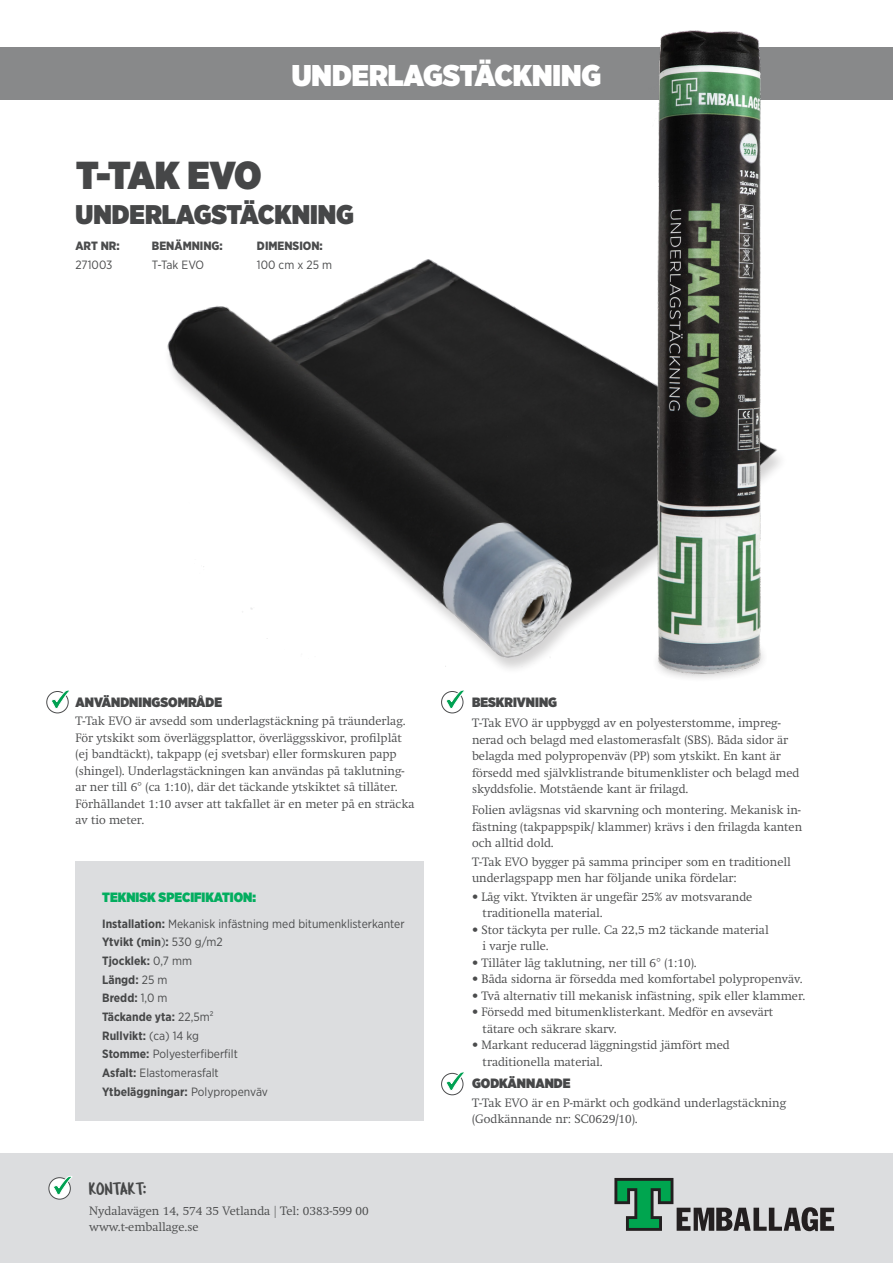
<style>
.page{position:relative;width:893px;height:1263px;background:#fff}
.page>*{position:absolute;margin:0;border:0;box-sizing:border-box;transform-origin:0 0}
.t1{font:900 39px "Gotham Narrow";letter-spacing:-.02em;color:#464748}
.t2{font:900 30px "Gotham Narrow";color:#fff}
.t3{font:900 27px "Gotham Narrow";color:#464748}
.t4{font:18px "Tragic Marker";color:#464748}
.t5{font:900 13.5px "Gotham Narrow";color:#464748}
.t6{font:900 13.5px "Gotham Narrow";color:#03ad5f}
.t7{font:300 12px/16.5px "Swift";color:#4b4c4d}
.t8{font:12px "Gotham Narrow";color:#4b4c4d}
.t9{font:700 12px "Gotham Narrow";color:#464748}
.t10{font:900 12px "Gotham Narrow";color:#4b4c4d}
.s1{font-weight:700;color:#464748}
.s2{font-weight:400;color:#4b4c4d}
</style>
<div class="page">
<div style="left:0;top:1153px;width:893px;height:110px;background:#dcdddf"></div>
<div style="left:0;top:47px;width:893px;height:52px;background:#88898a"></div>
<svg style="left:614px;top:1178px;width:220px;height:53px"></svg>
<svg style="left:49px;top:1178px;width:21px;height:21px"></svg>
<div style="left:48px;top:1177px;width:23px;height:22px;border:1px solid #4b4c4d;border-radius:50%"></div>
<svg style="left:52px;top:1176px;width:20px;height:23px"></svg>
<div style="left:46px;top:691px;width:23px;height:22px;border:1px solid #4b4c4d;border-radius:50%"></div>
<svg style="left:50px;top:690px;width:20px;height:22px"></svg>
<div style="left:441px;top:1073px;width:22px;height:22px;border:1px solid #4b4c4d;border-radius:50%"></div>
<svg style="left:445px;top:1072px;width:19px;height:22px"></svg>
<div style="left:441px;top:691px;width:22px;height:22px;border:1px solid #4b4c4d;border-radius:50%"></div>
<svg style="left:445px;top:690px;width:19px;height:22px"></svg>
<div style="left:75px;top:861px;width:349px;height:260px;background:#dcdddf"></div>
<img style="left:167px;top:259px;width:614px;height:410px">
<img style="left:642px;top:30px;width:135px;height:648px">
<p class="t1" style="left:76px;top:149px;width:187px">T-TAK EVO</p>
<p class="t2" style="left:292px;top:55px;width:311px">UNDERLAGSTÄCKNING</p>
<p class="t3" style="left:75px;top:197px;width:280px">UNDERLAGSTÄCKNING</p>
<p class="t10" style="left:75px;top:238px;width:46px">ART NR:</p>
<p class="t10" style="left:152px;top:238px;width:72px">BENÄMNING:</p>
<p class="t10" style="left:257px;top:238px;width:67px">DIMENSION:</p>
<p class="t8" style="left:75px;top:258px;width:39px">271003</p>
<p class="t8" style="left:152px;top:258px;width:54px">T-Tak EVO</p>
<p class="t8" style="left:257px;top:258px;width:77px">100 cm x 25 m</p>
<p class="t5" style="left:75px;top:693px;width:148px">ANVÄNDNINGSOMRÅDE</p>
<p class="t7" style="left:75px;top:713px;width:340px">T-Tak EVO är avsedd som underlagstäckning på träunderlag.<br>För ytskikt som överläggsplattor, överläggsskivor, profilplåt (ej bandtäckt), takpapp (ej svetsbar) eller formskuren papp (shingel). Underlagstäckningen kan användas på taklutning&shy;ar ner till 6° (ca 1:10), där det täckande ytskiktet så tillåter.<br>Förhållandet 1:10 avser att takfallet är en meter på en sträcka av tio meter.</p>
<p class="t6" style="left:102px;top:888px;width:155px">TEKNISK SPECIFIKATION:</p>
<p class="t8" style="left:102px;top:916px;width:304px"><span class="s1">Installation:</span> Mekanisk infästning med bitumenklisterkanter</p>
<p class="t9" style="left:102px;top:934px;width:122px">Ytvikt (min<span class="s2">)</span>: <span class="s2">530 g/m2</span></p>
<p class="t9" style="left:102px;top:953px;width:91px">Tjocklek: <span class="s2">0,7 mm</span></p>
<p class="t9" style="left:102px;top:972px;width:67px">Längd: <span class="s2">25 m</span></p>
<p class="t9" style="left:102px;top:990px;width:67px">Bredd: <span class="s2">1,0 m</span></p>
<p class="t9" style="left:102px;top:1009px;width:113px">Täckande yta: <span class="s2">22,5m²</span></p>
<p class="t9" style="left:102px;top:1028px;width:98px">Rullvikt: <span class="s2">(ca) 14 kg</span></p>
<p class="t8" style="left:102px;top:1046px;width:137px"><span class="s1">Stomme:</span> Polyesterfiberfilt</p>
<p class="t8" style="left:102px;top:1065px;width:118px"><span class="s1">Asfalt:</span> Elastomerasfalt</p>
<p class="t9" style="left:102px;top:1083px;width:167px">Ytbeläggningar: <span class="s2">Polypropenväv</span></p>
<p class="t4" style="left:89px;top:1177px;width:59px">KONTAKT:</p>
<p class="t7" style="left:89px;top:1203px;width:281px">Nydalavägen 14, 574 35 Vetlanda | Tel: 0383-599 00</p>
<p class="t7" style="left:89px;top:1219px;width:111px">www.t-emballage.se</p>
<p class="t5" style="left:472px;top:693px;width:87px">BESKRIVNING</p>
<p class="t7" style="left:472px;top:715px;width:329px">T-Tak EVO är uppbyggd av en polyesterstomme, impreg&shy;nerad och belagd med elastomerasfalt (SBS). Båda sidor är belagda med polypropenväv (PP) som ytskikt. En kant är försedd med självklistrande bitumenklister och belagd med skyddsfolie. Motstående kant är frilagd.</p>
<p class="t7" style="left:472px;top:802px;width:332px;text-align:justify">Folien avlägsnas vid skarvning och montering. Mekanisk in&shy;fästning (takpappspik/ klammer) krävs i den frilagda kanten och alltid dold.</p>
<p class="t7" style="left:472px;top:853px;width:320px">T-Tak EVO bygger på samma principer som en traditionell underlagspapp men har följande unika fördelar:</p>
<p class="t7" style="left:483px;top:888px;width:271px;text-indent:-11px">• Låg vikt. Ytvikten är ungefär 25% av motsvarande traditionella material.</p>
<p class="t7" style="left:483px;top:921px;width:288px;text-indent:-11px">• Stor täckyta per rulle. Ca 22,5 m2 täckande material i varje rulle.</p>
<p class="t7" style="left:472px;top:954px;width:226px">• Tillåter låg taklutning, ner till 6° (1:10).</p>
<p class="t7" style="left:472px;top:971px;width:332px">• Båda sidorna är försedda med komfortabel polypropenväv.</p>
<p class="t7" style="left:472px;top:987px;width:335px">• Två alternativ till mekanisk infästning, spik eller klammer.</p>
<p class="t7" style="left:483px;top:1004px;width:292px;text-indent:-11px">• Försedd med bitumenklisterkant. Medför en avsevärt tätare och säkrare skarv.</p>
<p class="t7" style="left:483px;top:1037px;width:249px;text-indent:-11px">• Markant reducerad läggningstid jämfört med traditionella material.</p>
<p class="t5" style="left:472px;top:1074px;width:100px">GODKÄNNANDE</p>
<p class="t7" style="left:472px;top:1094px;width:316px">T-Tak EVO är en P-märkt och godkänd underlagstäckning (Godkännande nr: SC0629/10).</p>
</div>
